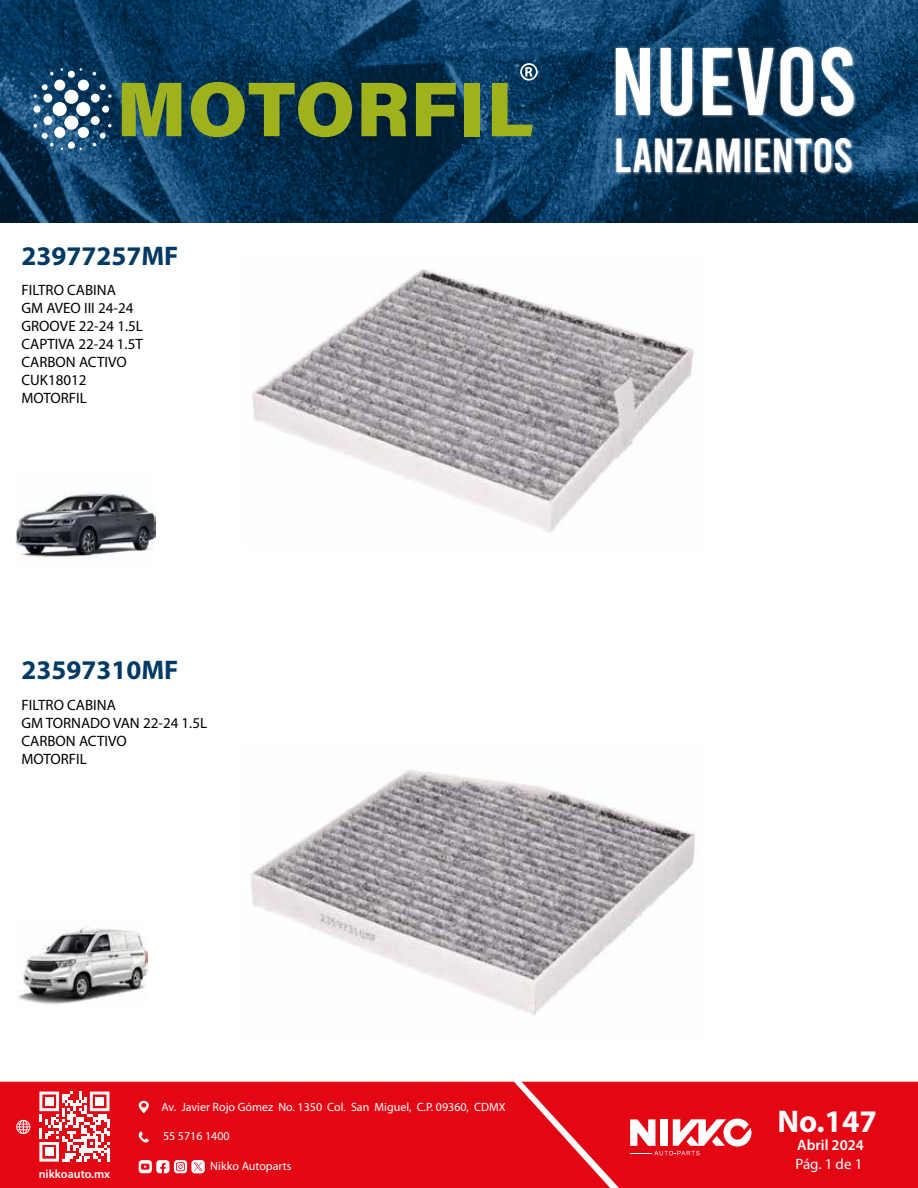
<style>
.page{position:relative;width:918px;height:1188px;background:#fff}
.page>*{position:absolute;margin:0;border:0;box-sizing:border-box;transform-origin:0 0}
.t1{font:95.7px "Bebas";color:#fff}
.t2{font:47.85px "Bebas";color:#fff}
.t3{font:700 31.5px "Myriad Pro";color:#fff}
.t4{font:700 27px "Myriad Pro";color:#003a65}
.t5{font:15px/18px "Myriad Pro";color:#000}
.t6{font:600 15px "Myriad Pro";color:#fff}
.t7{font:15px "Myriad Pro";color:#fff}
.t8{font:12px "Myriad Pro";color:#fff}
.t9{font:600 12px "Myriad Pro";color:#fff}
</style>
<div class="page">
<div style="left:0;top:1082px;width:522px;height:106px;background:#e30613"></div>
<svg style="left:39px;top:1092px;width:70px;height:70px"></svg>
<div style="left:45px;top:1097px;width:8px;height:9px;background:#fff"></div>
<div style="left:95px;top:1097px;width:9px;height:9px;background:#fff"></div>
<div style="left:45px;top:1148px;width:8px;height:8px;background:#fff"></div>
<svg style="left:16px;top:1120px;width:14px;height:14px"></svg>
<svg style="left:139px;top:1101px;width:10px;height:12px"></svg>
<svg style="left:139px;top:1131px;width:10px;height:12px"></svg>
<svg style="left:139px;top:1160px;width:66px;height:13px"></svg>
<svg style="left:522px;top:1082px;width:396px;height:106px;background:#e41723"></svg>
<svg style="left:0;top:0;width:918px;height:223px;background:#09395e"></svg>
<img style="left:606px;top:30px;width:255px;height:154px">
<svg style="left:122px;top:83px;width:59px;height:53px;background:#829a2d"></svg>
<svg style="left:191px;top:82px;width:161px;height:55px;background:#577432"></svg>
<svg style="left:361px;top:83px;width:46px;height:53px;background:#798d23"></svg>
<svg style="left:416px;top:83px;width:40px;height:53px;background:#667c27"></svg>
<div style="left:464px;top:83px;width:16px;height:53px;background:#a0b11e"></div>
<div style="left:64px;top:90px;width:14px;height:14px;background:#fff;border-radius:50%"></div>
<div style="left:76px;top:102px;width:14px;height:14px;background:#fff;border-radius:50%"></div>
<div style="left:53px;top:102px;width:14px;height:14px;background:#fff;border-radius:50%"></div>
<div style="left:54px;top:127px;width:11px;height:11px;background:#fff;border-radius:50%"></div>
<div style="left:78px;top:127px;width:11px;height:11px;background:#fff;border-radius:50%"></div>
<div style="left:54px;top:80px;width:11px;height:11px;background:#fff;border-radius:50%"></div>
<div style="left:78px;top:80px;width:11px;height:11px;background:#fff;border-radius:50%"></div>
<div style="left:91px;top:94px;width:9px;height:9px;background:#fff;border-radius:50%"></div>
<div style="left:91px;top:116px;width:9px;height:9px;background:#fff;border-radius:50%"></div>
<div style="left:43px;top:94px;width:9px;height:9px;background:#fff;border-radius:50%"></div>
<div style="left:43px;top:116px;width:9px;height:9px;background:#fff;border-radius:50%"></div>
<div style="left:68px;top:71px;width:7px;height:7px;background:#fff;border-radius:50%"></div>
<div style="left:68px;top:142px;width:7px;height:7px;background:#fff;border-radius:50%"></div>
<svg style="left:33px;top:124px;width:4px;height:3px"></svg>
<svg style="left:108px;top:124px;width:4px;height:3px"></svg>
<div style="left:64px;top:116px;width:14px;height:14px;background:#fff;border-radius:50%"></div>
<div style="left:33px;top:106px;width:8px;height:7px;background:#fff;border-radius:50%"></div>
<div style="left:102px;top:106px;width:7px;height:7px;background:#fff;border-radius:50%"></div>
<svg style="left:33px;top:84px;width:15px;height:14px"></svg>
<svg style="left:100px;top:84px;width:12px;height:14px"></svg>
<svg style="left:50px;top:72px;width:4px;height:3px"></svg>
<svg style="left:42px;top:133px;width:12px;height:13px"></svg>
<svg style="left:93px;top:133px;width:13px;height:13px"></svg>
<svg style="left:492px;top:63px;width:46px;height:73px;background:#426952"></svg>
<img style="left:18px;top:926px;width:129px;height:79px">
<img style="left:16px;top:493px;width:139px;height:64px">
<img style="left:251px;top:770px;width:444px;height:246px">
<img style="left:252px;top:269px;width:442px;height:263px">
<h3 class="t4" style="left:22px;top:238px;width:158px">23977257MF</h3>
<p class="t5" style="left:22px;top:281px;width:123px">FILTRO CABINA<br>GM AVEO III 24-24<br>GROOVE 22-24 1.5L<br>CAPTIVA 22-24 1.5T<br>CARBON ACTIVO<br>CUK18012<br>MOTORFIL</p>
<h3 class="t4" style="left:22px;top:653px;width:158px">23597310MF</h3>
<p class="t5" style="left:22px;top:696px;width:187px">FILTRO CABINA<br>GM TORNADO VAN 22-24 1.5L<br>CARBON ACTIVO<br>MOTORFIL</p>
<h1 class="t1" style="left:610px;top:34px;width:248px">NUEVOS</h1>
<h2 class="t2" style="left:614px;top:132px;width:241px">LANZAMIENTOS</h2>
<p class="t9" style="left:39px;top:1167px;width:73px">nikkoauto.mx</p>
<p class="t8" style="left:161px;top:1099px;width:346px">Av. Javier Rojo Gómez No. 1350 Col. San Miguel, C.P. 09360, CDMX</p>
<p class="t8" style="left:163px;top:1129px;width:68px">55 5716 1400</p>
<p class="t8" style="left:210px;top:1159px;width:83px">Nikko Autoparts</p>
<h3 class="t3" style="left:778px;top:1101px;width:101px">No.147</h3>
<p class="t6" style="left:797px;top:1135px;width:68px">Abril 2024</p>
<p class="t7" style="left:795px;top:1155px;width:68px">Pág. 1 de 1</p>
</div>
